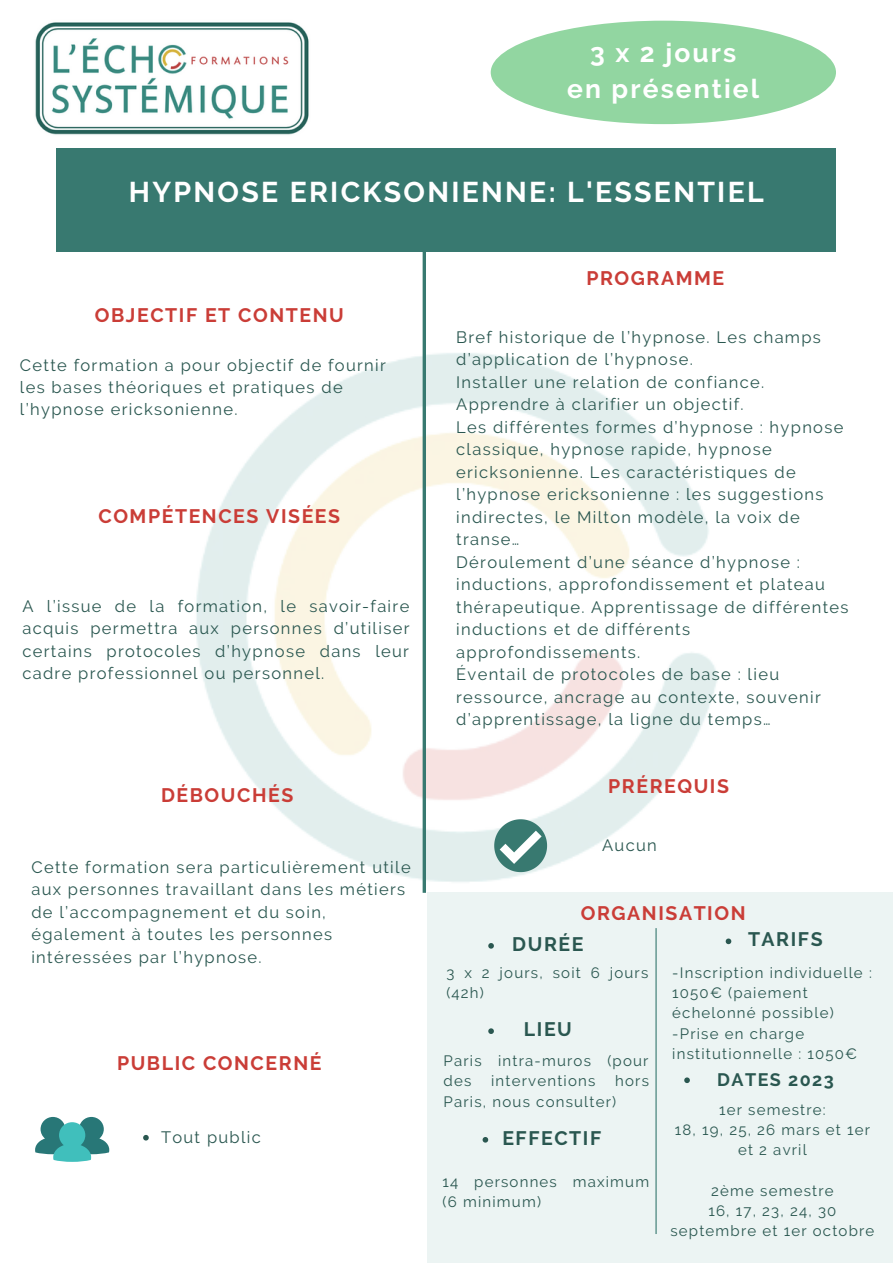
<style>
.page{position:relative;width:893px;height:1264px;background:#fff}
.page>*{position:absolute;margin:0;border:0;box-sizing:border-box;transform-origin:0 0}
.t1{font:700 28.5px "Raleway";letter-spacing:.08em;color:#fff}
.t2{font:700 26.4px/36px "Raleway";letter-spacing:.08em;color:#fff;text-align:center}
.t3{font:700 19.5px "Raleway";letter-spacing:.08em;color:#ca3d37}
.t4{font:700 19.5px "Raleway";letter-spacing:.08em;color:#2a5750}
.t5{font:700 18px "Raleway";letter-spacing:.08em;color:#2a5750}
.t6{font:16.5px/22.5px "Raleway";letter-spacing:.08em;color:#2a5750}
.t7{font:15px/20.2px "Raleway";letter-spacing:.08em;color:#2a5750}
</style>
<div class="page">
<img style="left:196px;top:353px;width:522px;height:540px">
<svg style="left:143px;top:1135px;width:6px;height:5px"></svg>
<img style="left:35px;top:22px;width:274px;height:113px">
<div style="left:490px;top:21px;width:345px;height:103px;background:#92d6a1;border-radius:50%"></div>
<div style="left:56px;top:148px;width:779px;height:103px;background:#387970"></div>
<svg style="left:422px;top:251px;width:4px;height:641px;background:#568d85"></svg>
<div style="left:427px;top:892px;width:465px;height:370px;background:#ecf4f3"></div>
<svg style="left:35px;top:1116px;width:74px;height:45px"></svg>
<svg style="left:494px;top:819px;width:53px;height:53px"></svg>
<svg style="left:488px;top:943px;width:6px;height:5px"></svg>
<svg style="left:488px;top:1028px;width:6px;height:5px"></svg>
<svg style="left:725px;top:938px;width:6px;height:6px"></svg>
<svg style="left:684px;top:1077px;width:5px;height:6px"></svg>
<svg style="left:482px;top:1137px;width:6px;height:5px"></svg>
<hr style="left:655px;top:928px;width:1px;height:305px;background:#387970">
<h2 class="t2" style="left:567px;top:34px;width:193px">3 x 2 jours<br>en présentiel</h2>
<h1 class="t1" style="left:129px;top:175px;width:636px">HYPNOSE ERICKSONIENNE: L'ESSENTIEL</h1>
<p class="t3" style="left:95px;top:304px;width:250px">OBJECTIF ET CONTENU</p>
<p class="t6" style="left:20px;top:353px;width:367px">Cette formation a pour objectif de fournir les bases théoriques et pratiques de l’hypnose ericksonienne.</p>
<p class="t3" style="left:98px;top:504px;width:243px">COMPÉTENCES VISÉES</p>
<p class="t6" style="left:22px;top:594px;width:388px;text-align:justify">A l’issue de la formation, le savoir-faire acquis permettra aux personnes d’utiliser certains protocoles d’hypnose dans leur cadre professionnel ou personnel.</p>
<p class="t3" style="left:161px;top:783px;width:134px">DÉBOUCHÉS</p>
<p class="t6" style="left:31px;top:855px;width:381px">Cette formation sera particulièrement utile aux personnes travaillant dans les métiers de l’accompagnement et du soin, également à toutes les personnes intéressées par l’hypnose.</p>
<p class="t3" style="left:117px;top:1051px;width:206px">PUBLIC CONCERNÉ</p>
<p class="t6" style="left:161px;top:1125px;width:101px">Tout public</p>
<p class="t3" style="left:586px;top:267px;width:139px">PROGRAMME</p>
<p class="t6" style="left:456px;top:326px;width:394px">Bref historique de l’hypnose. Les champs d’application de l’hypnose.<br>Installer une relation de confiance.<br>Apprendre à clarifier un objectif.<br>Les différentes formes d’hypnose : hypnose classique, hypnose rapide, hypnose ericksonienne. Les caractéristiques de l’hypnose ericksonienne : les suggestions indirectes, le Milton modèle, la voix de transe…<br>Déroulement d’une séance d’hypnose : inductions, approfondissement et plateau thérapeutique. Apprentissage de différentes inductions et de différents approfondissements.<br>Éventail de protocoles de base : lieu ressource, ancrage au contexte, souvenir d’apprentissage, la ligne du temps…</p>
<p class="t3" style="left:608px;top:774px;width:122px">PRÉREQUIS</p>
<p class="t6" style="left:602px;top:834px;width:56px">Aucun</p>
<p class="t3" style="left:580px;top:901px;width:166px">ORGANISATION</p>
<p class="t4" style="left:512px;top:932px;width:73px">DURÉE</p>
<p class="t7" style="left:446px;top:962px;width:203px">3 x 2 jours, soit 6 jours (42h)</p>
<p class="t4" style="left:524px;top:1017px;width:49px">LIEU</p>
<p class="t7" style="left:443px;top:1050px;width:206px">Paris intra-muros (pour des</p>
<p class="t7" style="left:443px;top:1071px;width:207px;text-indent:171px">hors<br>Paris, nous consulter)</p>
<p class="t7" style="left:491px;top:1071px;width:106px">interventions</p>
<p class="t4" style="left:502px;top:1126px;width:100px">EFFECTIF</p>
<p class="t7" style="left:442px;top:1171px;width:208px">14 personnes maximum (6 minimum)</p>
<p class="t4" style="left:748px;top:928px;width:76px">TARIFS</p>
<p class="t7" style="left:672px;top:962px;width:201px">-Inscription individuelle :<br>1050€ (paiement échelonné possible) -Prise en charge institutionnelle : 1050€</p>
<p class="t5" style="left:717px;top:1069px;width:118px">DATES 2023</p>
<p class="t7" style="left:674px;top:1099px;width:197px;text-align:center">1er semestre:<br>18, 19, 25, 26 mars et 1er et 2 avril</p>
<p class="t7" style="left:670px;top:1180px;width:205px;text-align:center">2ème semestre<br>16, 17, 23, 24, 30 septembre et 1er octobre</p>
</div>
